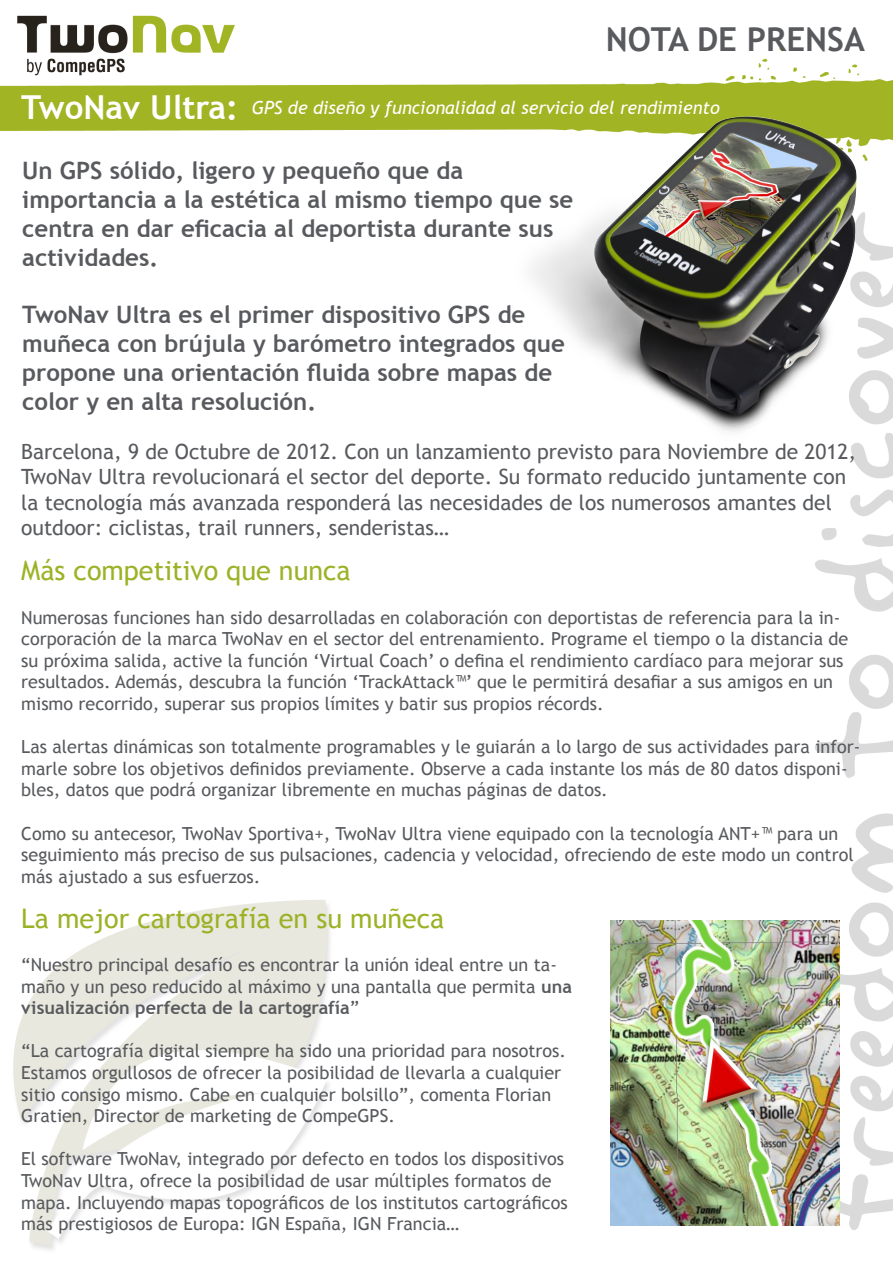
<style>
.page{position:relative;width:893px;height:1263px;background:#fff}
.page>*{position:absolute;margin:0;border:0;box-sizing:border-box;transform-origin:0 0}
.Titulo_principal{font:700 33px "Trebuchet MS";color:#fff}
.t1{font:700 33px "Trebuchet MS";color:#585a5e}
.t2{font:27px "Trebuchet MS";color:#9cb226}
.t3{font:700 24px/28.8px "Trebuchet MS";color:#585a5e}
.t4{font:21px/25.2px "Trebuchet MS";color:#585a5e}
.t5{font:18px/21.6px "Trebuchet MS";color:#585a5e}
.Titulo_principal-2{font:italic 18px "Trebuchet MS";color:#fff}
.s1{font-weight:700}
</style>
<div class="page">
<img style="left:0;top:15px;width:893px;height:1235px">
<img style="left:441px;top:58px;width:452px;height:408px">
<img style="left:611px;top:921px;width:228px;height:305px">
<p class="t1" style="left:606px;top:18px;width:261px">NOTA DE PRENSA</p>
<p class="Titulo_principal" style="left:21px;top:87px;width:219px">TwoNav Ultra:</p>
<p class="Titulo_principal-2" style="left:252px;top:97px;width:469px">GPS de diseño y funcionalidad al servicio del rendimiento</p>
<p class="t3" style="left:22px;top:156px;width:552px">Un GPS sólido, ligero y pequeño que da importancia a la estética al mismo tiempo que se centra en dar eficacia al deportista durante sus actividades.</p>
<p class="t3" style="left:22px;top:300px;width:544px">TwoNav Ultra es el primer dispositivo GPS de muñeca con brújula y barómetro integrados que propone una orientación fluida sobre mapas de color y en alta resolución.</p>
<p class="t4" style="left:21px;top:439px;width:836px">Barcelona, 9 de Octubre de 2012. Con un lanzamiento previsto para Noviembre de 2012, TwoNav Ultra revolucionará el sector del deporte. Su formato reducido juntamente con la tecnología más avanzada responderá las necesidades de los numerosos amantes del outdoor: ciclistas, trail runners, senderistas…</p>
<p class="t2" style="left:21px;top:555px;width:331px">Más competitivo que nunca</p>
<p class="t5" style="left:21px;top:607px;width:829px">Numerosas funciones han sido desarrolladas en colaboración con deportistas de referencia para la in&shy;corporación de la marca TwoNav en el sector del entrenamiento. Programe el tiempo o la distancia de su próxima salida, active la función ‘Virtual Coach’ o defina el rendimiento cardíaco para mejorar sus resultados. Además, descubra la función ‘TrackAttack™’ que le permitirá desafiar a sus amigos en un mismo recorrido, superar sus propios límites y batir sus propios récords.</p>
<p class="t5" style="left:21px;top:736px;width:841px">Las alertas dinámicas son totalmente programables y le guiarán a lo largo de sus actividades para infor&shy;marle sobre los objetivos definidos previamente. Observe a cada instante los más de 80 datos disponi&shy;bles, datos que podrá organizar libremente en muchas páginas de datos.</p>
<p class="t5" style="left:21px;top:823px;width:834px">Como su antecesor, TwoNav Sportiva+, TwoNav Ultra viene equipado con la tecnología ANT+™ para un seguimiento más preciso de sus pulsaciones, cadencia y velocidad, ofreciendo de este modo un control más ajustado a sus esfuerzos.</p>
<p class="t2" style="left:21px;top:902px;width:425px">La mejor cartografía en su muñeca</p>
<p class="t5" style="left:21px;top:954px;width:552px">“Nuestro principal desafío es encontrar la unión ideal entre un ta&shy;maño y un peso reducido al máximo y una pantalla que permita <span class="s1">una visualización perfecta de la cartografía</span>”</p>
<p class="t5" style="left:21px;top:1040px;width:546px">“La cartografía digital siempre ha sido una prioridad para nosotros.<br>Estamos orgullosos de ofrecer la posibilidad de llevarla a cualquier sitio consigo mismo. Cabe en cualquier bolsillo”, comenta Florian Gratien, Director de marketing de CompeGPS.</p>
<p class="t5" style="left:21px;top:1148px;width:548px">El software TwoNav, integrado por defecto en todos los dispositivos TwoNav Ultra, ofrece la posibilidad de usar múltiples formatos de mapa. Incluyendo mapas topográficos de los institutos cartográficos más prestigiosos de Europa: IGN España, IGN Francia…</p>
</div>
